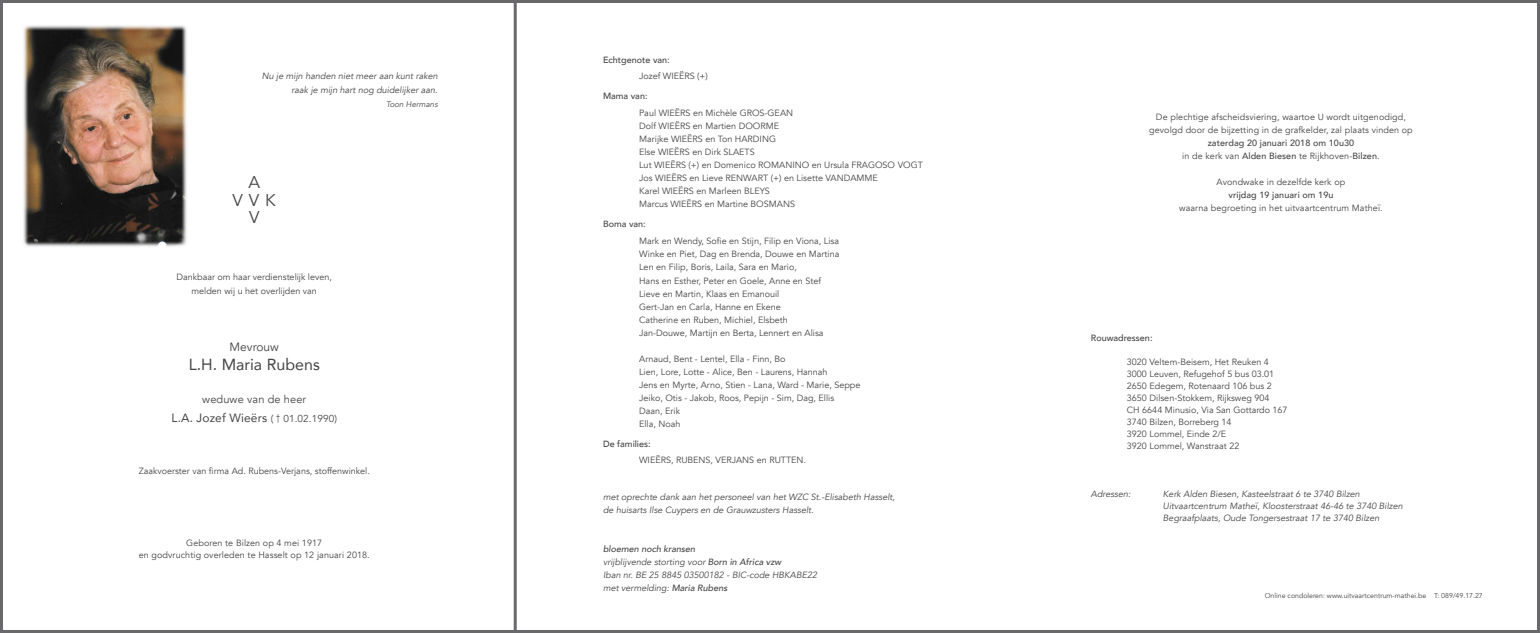
<style>
.page{position:relative;width:1540px;height:633px;background:#fff}
.page>*{position:absolute;margin:0;border:0;box-sizing:border-box;transform-origin:0 0}
.t1{font:17px "Avenir";color:#454446}
.t2{font:16px "Avenir";color:#454446}
.t3{font:12px "Avenir";letter-spacing:.01em;color:#454446}
.t4{font:12px "Avenir";color:#454446}
.t5{font:11px "Avenir";letter-spacing:.01em;color:#454446}
.t6{font:9px "Avenir";color:#454446}
.t7{font:italic 9px "Avenir";color:#454446}
.t8{font:500 9px "Avenir";color:#454446}
.t9{font:italic 500 9px "Avenir";color:#454446}
.t10{font:italic 8px "Avenir";color:#454446}
.t11{font:7px "Avenir";color:#454446}
.s1{font-size:10px}
.s2{font-family:"Abadi";font-weight:300;font-stretch:condensed;font-size:10px}
.s3{font-weight:500}
</style>
<div class="page">
<svg style="left:0;top:0;width:516px;height:632px"></svg>
<img style="left:16px;top:19px;width:178px;height:234px">
<p class="t7" style="left:262px;top:70px;width:177px">Nu je mijn handen niet meer aan kunt raken</p>
<p class="t7" style="left:291px;top:84px;width:148px">raak je mijn hart nog duidelijker aan.</p>
<p class="t10" style="left:386px;top:99px;width:53px">Toon Hermans</p>
<p class="t1" style="left:248px;top:172px;width:13px">A</p>
<p class="t1" style="left:232px;top:189px;width:45px">VVK</p>
<p class="t1" style="left:249px;top:206px;width:12px">V</p>
<p class="t6" style="left:176px;top:271px;width:157px">Dankbaar om haar verdienstelijk leven,</p>
<p class="t6" style="left:192px;top:285px;width:127px">melden wij u het overlijden van</p>
<p class="t4" style="left:229px;top:339px;width:51px">Mevrouw</p>
<p class="t2" style="left:189px;top:351px;width:132px">L.H. Maria Rubens</p>
<p class="t5" style="left:202px;top:392px;width:105px">weduwe van de heer</p>
<p class="t3" style="left:171px;top:407px;width:167px">L.A. Jozef Wieërs <span class="s1">(</span> <span class="s2">†</span> <span class="s1">01.02.1990)</span></p>
<p class="t6" style="left:139px;top:465px;width:233px">Zaakvoerster van firma Ad. Rubens-Verjans, stoffenwinkel.</p>
<p class="t6" style="left:186px;top:537px;width:137px">Geboren te Bilzen op 4 mei 1917</p>
<p class="t6" style="left:139px;top:549px;width:232px">en godvruchtig overleden te Hasselt op 12 januari 2018.</p>
<p class="t8" style="left:603px;top:52px;width:68px">Echtgenote van:</p>
<p class="t6" style="left:639px;top:71px;width:70px">Jozef WIEËRS (+)</p>
<p class="t8" style="left:603px;top:88px;width:46px">Mama van:</p>
<p class="t6" style="left:639px;top:108px;width:155px">Paul WIEËRS en Michèle GROS-GEAN</p>
<p class="t6" style="left:639px;top:121px;width:141px">Dolf WIEËRS en Martien DOORME</p>
<p class="t6" style="left:639px;top:134px;width:138px">Marijke WIEËRS en Ton HARDING</p>
<p class="t6" style="left:639px;top:147px;width:117px">Else WIEËRS en Dirk SLAETS</p>
<p class="t6" style="left:639px;top:160px;width:285px">Lut WIEËRS (+) en Domenico ROMANINO en Ursula FRAGOSO VOGT</p>
<p class="t6" style="left:639px;top:173px;width:240px">Jos WIEËRS en Lieve RENWART (+) en Lisette VANDAMME</p>
<p class="t6" style="left:639px;top:186px;width:132px">Karel WIEËRS en Marleen BLEYS</p>
<p class="t6" style="left:639px;top:199px;width:157px">Marcus WIEËRS en Martine BOSMANS</p>
<p class="t8" style="left:603px;top:216px;width:44px">Boma van:</p>
<p class="t6" style="left:639px;top:236px;width:201px">Mark en Wendy, Sofie en Stijn, Filip en Viona, Lisa</p>
<p class="t6" style="left:639px;top:249px;width:202px">Winke en Piet, Dag en Brenda, Douwe en Martina</p>
<p class="t6" style="left:639px;top:262px;width:159px">Len en Filip, Boris, Laila, Sara en Mario,</p>
<p class="t6" style="left:639px;top:275px;width:183px">Hans en Esther, Peter en Goele, Anne en Stef</p>
<p class="t6" style="left:639px;top:288px;width:142px">Lieve en Martin, Klaas en Emanouil</p>
<p class="t6" style="left:639px;top:301px;width:143px">Gert-Jan en Carla, Hanne en Ekene</p>
<p class="t6" style="left:639px;top:314px;width:150px">Catherine en Ruben, Michiel, Elsbeth</p>
<p class="t6" style="left:639px;top:327px;width:186px">Jan-Douwe, Martijn en Berta, Lennert en Alisa</p>
<p class="t6" style="left:639px;top:353px;width:148px">Arnaud, Bent - Lentel, Ella - Finn, Bo</p>
<p class="t6" style="left:639px;top:366px;width:190px">Lien, Lore, Lotte - Alice, Ben - Laurens, Hannah</p>
<p class="t6" style="left:639px;top:379px;width:223px">Jens en Myrte, Arno, Stien - Lana, Ward - Marie, Seppe</p>
<p class="t6" style="left:639px;top:392px;width:197px">Jeiko, Otis - Jakob, Roos, Pepijn - Sim, Dag, Ellis</p>
<p class="t6" style="left:639px;top:405px;width:42px">Daan, Erik</p>
<p class="t6" style="left:639px;top:418px;width:43px">Ella, Noah</p>
<p class="t8" style="left:603px;top:435px;width:49px">De families:</p>
<p class="t6" style="left:639px;top:454px;width:168px">WIEËRS, RUBENS, VERJANS en RUTTEN.</p>
<p class="t7" style="left:603px;top:491px;width:293px">met oprechte dank aan het personeel van het WZC St.-Elisabeth Hasselt,</p>
<p class="t7" style="left:603px;top:504px;width:212px">de huisarts Ilse Cuypers en de Grauwzusters Hasselt.</p>
<p class="t9" style="left:603px;top:543px;width:94px">bloemen noch kransen</p>
<p class="t7" style="left:603px;top:556px;width:180px">vrijblijvende storting voor <span class="s3">Born in Africa vzw</span></p>
<p class="t7" style="left:603px;top:569px;width:215px">Iban nr. BE 25 8845 03500182 - BIC-code HBKABE22</p>
<p class="t7" style="left:603px;top:582px;width:126px">met vermelding: <span class="s3">Maria Rubens</span></p>
<p class="t6" style="left:1155px;top:111px;width:251px">De plechtige afscheidsviering, waartoe U wordt uitgenodigd,</p>
<p class="t6" style="left:1149px;top:124px;width:265px">gevolgd door de bijzetting in de grafkelder, zal plaats vinden op</p>
<p class="t8" style="left:1207px;top:135px;width:148px">zaterdag 20 januari 2018 om 10u30</p>
<p class="t6" style="left:1182px;top:150px;width:199px">in de kerk van <span class="s3">Alden Biesen</span> te Rijkhoven-<span class="s3">Bilzen</span>.</p>
<p class="t6" style="left:1216px;top:176px;width:130px">Avondwake in dezelfde kerk op</p>
<p class="t8" style="left:1228px;top:187px;width:107px">vrijdag 19 januari om 19u</p>
<p class="t6" style="left:1179px;top:202px;width:205px">waarna begroeting in het uitvaartcentrum Matheï.</p>
<p class="t8" style="left:1090px;top:330px;width:63px">Rouwadressen:</p>
<p class="t6" style="left:1126px;top:356px;width:143px">3020 Veltem-Beisem, Het Reuken 4</p>
<p class="t6" style="left:1126px;top:368px;width:149px">3000 Leuven, Refugehof 5 bus 03.01</p>
<p class="t6" style="left:1126px;top:380px;width:146px">2650 Edegem, Rotenaard 106 bus 2</p>
<p class="t6" style="left:1126px;top:392px;width:144px">3650 Dilsen-Stokkem, Rijksweg 904</p>
<p class="t6" style="left:1126px;top:404px;width:162px">CH 6644 Minusio, Via San Gottardo 167</p>
<p class="t6" style="left:1126px;top:416px;width:106px">3740 Bilzen, Borreberg 14</p>
<p class="t6" style="left:1126px;top:428px;width:101px">3920 Lommel, Einde 2/E</p>
<p class="t6" style="left:1126px;top:440px;width:114px">3920 Lommel, Wanstraat 22</p>
<p class="t7" style="left:1090px;top:488px;width:41px">Adressen:</p>
<p class="t7" style="left:1162px;top:488px;width:198px">Kerk Alden Biesen, Kasteelstraat 6 te 3740 Bilzen</p>
<p class="t7" style="left:1162px;top:500px;width:241px">Uitvaartcentrum Matheï, Kloosterstraat 46-46 te 3740 Bilzen</p>
<p class="t7" style="left:1162px;top:512px;width:218px">Begraafplaats, Oude Tongersestraat 17 te 3740 Bilzen</p>
<p class="t11" style="left:1264px;top:591px;width:219px">Online condoleren: www.uitvaartcentrum-mathei.be T: 089/49.17.27</p>
</div>
